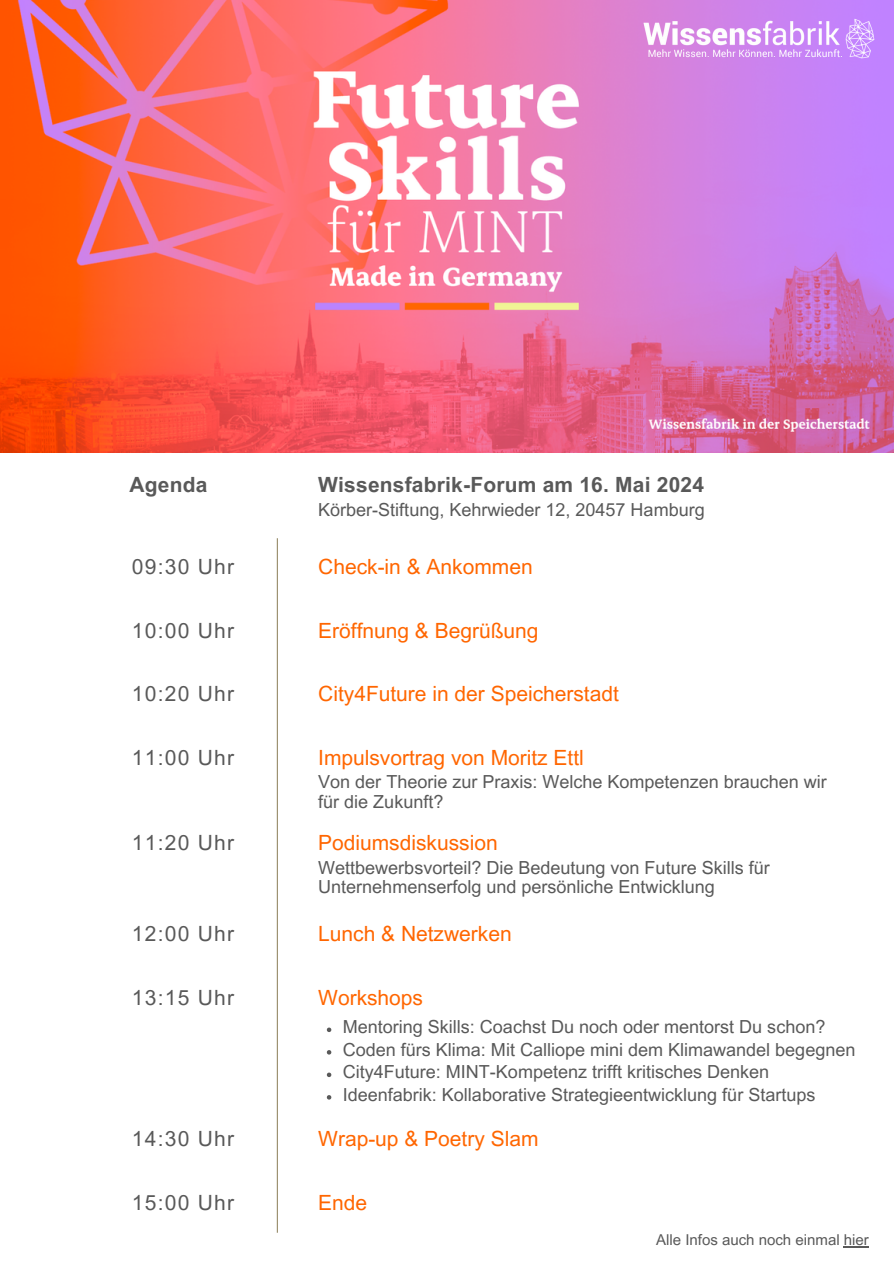
<style>
.page{position:relative;width:894px;height:1264px;background:#fff}
.page>*{position:absolute;margin:0;border:0;box-sizing:border-box;transform-origin:0 0}
.t1{font:21px "Arial MT Pro";color:#f60}
.t2{font:21px "Arial MT Pro";letter-spacing:.06em;color:#595959}
.t3{font:700 21px "Arial MT Pro";letter-spacing:.01em;color:#595959}
.t4{font:18px/19.2px "Arial MT Pro";color:#595959}
.t5{font:15px "Arial MT Pro";color:#595959}
</style>
<div class="page">
<hr style="left:277px;top:538px;width:1px;height:694px;background:#968b68">
<img style="left:0;top:0;width:893px;height:452px">
<img style="left:624px;top:0;width:269px;height:78px">
<svg style="left:327px;top:1027px;width:4px;height:5px"></svg>
<svg style="left:327px;top:1050px;width:4px;height:4px"></svg>
<svg style="left:327px;top:1072px;width:4px;height:5px"></svg>
<svg style="left:327px;top:1095px;width:4px;height:4px"></svg>
<hr style="left:843px;top:1245px;width:25px;height:2px;background:#595959">
<p class="t3" style="left:129px;top:476px;width:79px">Agenda</p>
<p class="t3" style="left:318px;top:476px;width:387px">Wissensfabrik-Forum am 16. Mai 2024</p>
<p class="t4" style="left:318px;top:502px;width:388px">Körber-Stiftung, Kehrwieder 12, 20457 Hamburg</p>
<p class="t2" style="left:132px;top:558px;width:104px">09:30 Uhr</p>
<p class="t1" style="left:318px;top:558px;width:216px">Check-in &amp; Ankommen</p>
<p class="t2" style="left:132px;top:622px;width:104px">10:00 Uhr</p>
<p class="t1" style="left:318px;top:622px;width:222px">Eröffnung &amp; Begrüßung</p>
<p class="t2" style="left:132px;top:686px;width:104px">10:20 Uhr</p>
<p class="t1" style="left:318px;top:686px;width:302px">City4Future in der Speicherstadt</p>
<p class="t2" style="left:132px;top:749px;width:104px">11:00 Uhr</p>
<p class="t1" style="left:318px;top:749px;width:267px">Impulsvortrag von Moritz Ettl</p>
<p class="t4" style="left:318px;top:774px;width:510px">Von der Theorie zur Praxis: Welche Kompetenzen brauchen wir für die Zukunft?</p>
<p class="t2" style="left:132px;top:835px;width:104px">11:20 Uhr</p>
<p class="t1" style="left:318px;top:835px;width:181px">Podiumsdiskussion</p>
<p class="t4" style="left:318px;top:860px;width:453px">Wettbewerbsvorteil? Die Bedeutung von Future Skills für<br>Unternehmenserfolg und persönliche Entwicklung</p>
<p class="t2" style="left:132px;top:925px;width:104px">12:00 Uhr</p>
<p class="t1" style="left:318px;top:925px;width:195px">Lunch &amp; Netzwerken</p>
<p class="t2" style="left:132px;top:989px;width:104px">13:15 Uhr</p>
<p class="t1" style="left:318px;top:989px;width:106px">Workshops</p>
<p class="t4" style="left:343px;top:1019px;width:484px">Mentoring Skills: Coachst Du noch oder mentorst Du schon?</p>
<p class="t4" style="left:343px;top:1042px;width:514px">Coden fürs Klima: Mit Calliope mini dem Klimawandel begegnen</p>
<p class="t4" style="left:343px;top:1064px;width:428px">City4Future: MINT-Kompetenz trifft kritisches Denken</p>
<p class="t4" style="left:343px;top:1087px;width:474px">Ideenfabrik: Kollaborative Strategieentwicklung für Startups</p>
<p class="t2" style="left:132px;top:1130px;width:104px">14:30 Uhr</p>
<p class="t1" style="left:318px;top:1130px;width:222px">Wrap-up &amp; Poetry Slam</p>
<p class="t2" style="left:132px;top:1194px;width:104px">15:00 Uhr</p>
<p class="t1" style="left:318px;top:1194px;width:50px">Ende</p>
<p class="t5" style="left:656px;top:1233px;width:214px">Alle Infos auch noch einmal hier</p>
</div>
